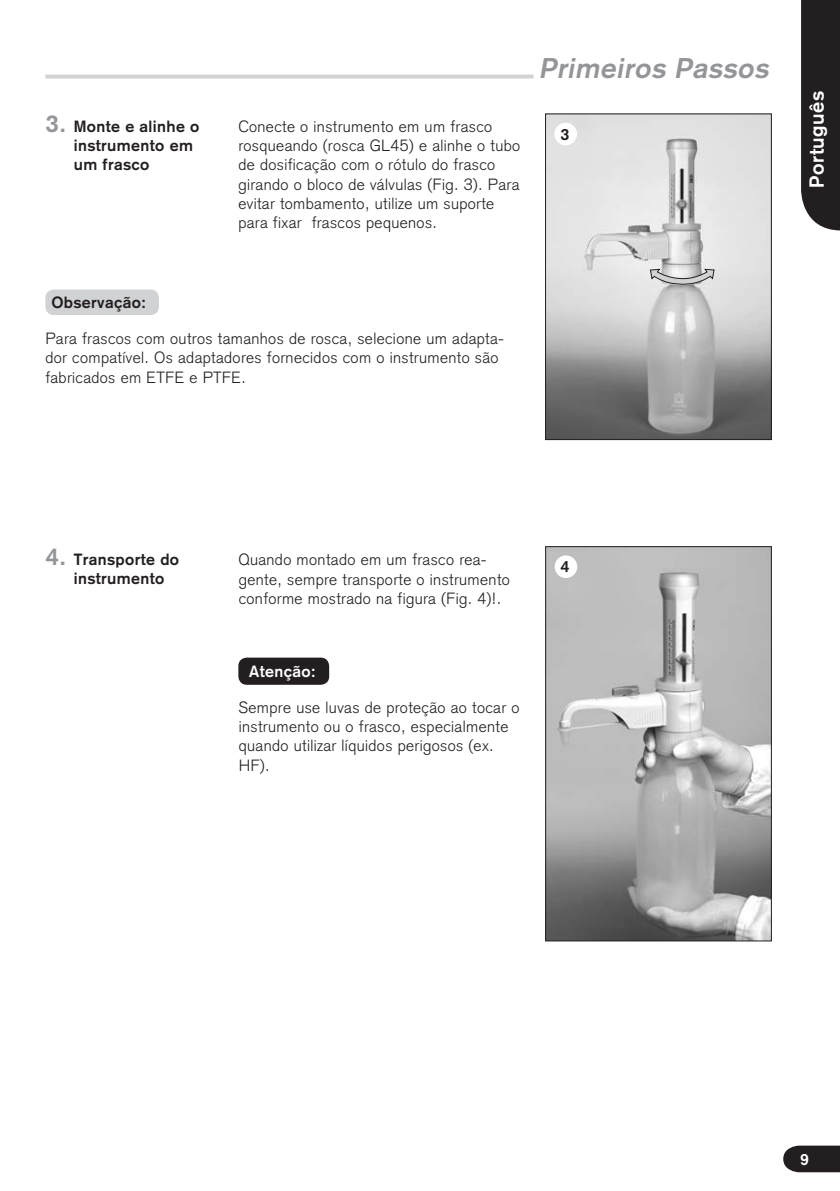
<style>
.page{position:relative;width:840px;height:1191px;background:#fff}
.page>*{position:absolute;margin:0;border:0;box-sizing:border-box;transform-origin:0 0}
.t1{font:italic 700 28px "Akzidenz Grotesk";color:#939598}
.t2{font:700 20px "Akzidenz Grotesk";letter-spacing:.025em;color:#fff}
.t3{font:300 16px/19.2px "Akzidenz Grotesk";letter-spacing:.025em;color:#231f20}
.t4{font:700 16px/19.2px "Akzidenz Grotesk";letter-spacing:.025em;color:#231f20}
.t5{font:700 16px "Akzidenz Grotesk";letter-spacing:.025em;color:#fff}
.s1{font-size:24px;color:#939598}
</style>
<div class="page">
<img style="left:547px;top:548px;width:222px;height:391px">
<div style="left:545px;top:546px;width:226px;height:395px;border:1px solid #231f20"></div>
<div style="left:554px;top:555px;width:23px;height:23px;background:#fff;border-radius:50%"></div>
<img style="left:546px;top:115px;width:223px;height:323px">
<div style="left:544px;top:113px;width:227px;height:327px;border:1px solid #231f20"></div>
<div style="left:554px;top:123px;width:22px;height:22px;background:#fff;border-radius:50%"></div>
<svg style="left:649px;top:268px;width:65px;height:19px"></svg>
<svg style="left:801px;top:0;width:38px;height:230px;background:#2b2829"></svg>
<svg style="left:783px;top:1145px;width:56px;height:27px;background:#353132"></svg>
<svg style="left:45px;top:75px;width:488px;height:4px;background:#d6d6d8"></svg>
<div style="left:45px;top:289px;width:114px;height:26px;background:#d1d2d4;border-radius:9px"></div>
<div style="left:238px;top:657px;width:91px;height:28px;background:#231f20;border-radius:9px"></div>
<p class="t4" style="left:74px;top:117px;width:127px;text-indent:-28px"><span class="s1">3.</span> Monte e alinhe o instrumento em um frasco</p>
<p class="t3" style="left:238px;top:117px;width:283px">Conecte o instrumento em um frasco rosqueando (rosca GL45) e alinhe o tubo de dosificação com o rótulo do frasco girando o bloco de válvulas (Fig. 3). Para evitar tombamento, utilize um suporte para fixar frascos pequenos.</p>
<h1 class="t1" style="left:538px;top:52px;width:236px">Primeiros Passos</h1>
<p class="t4" style="left:560px;top:124px;width:10px">3</p>
<p class="t4" style="left:51px;top:293px;width:96px">Observação:</p>
<p class="t3" style="left:45px;top:329px;width:460px">Para frascos com outros tamanhos de rosca, selecione um adapta&shy;dor compatível. Os adaptadores fornecidos com o instrumento são fabricados em ETFE e PTFE.</p>
<p class="t2" style="left:804px;top:188px;width:98px;rotate:-90deg">Português</p>
<p class="t4" style="left:74px;top:549px;width:107px;text-indent:-28px"><span class="s1">4.</span> Transporte do instrumento</p>
<p class="t3" style="left:238px;top:550px;width:273px">Quando montado em um frasco rea&shy;gente, sempre transporte o instrumento conforme mostrado na figura (Fig. 4)!.</p>
<p class="t5" style="left:249px;top:662px;width:68px">Atenção:</p>
<p class="t3" style="left:238px;top:698px;width:282px">Sempre use luvas de proteção ao tocar o instrumento ou o frasco, especialmente quando utilizar líquidos perigosos (ex.<br>HF).</p>
<p class="t4" style="left:560px;top:557px;width:10px">4</p>
<p class="t5" style="left:799px;top:1150px;width:10px">9</p>
</div>
